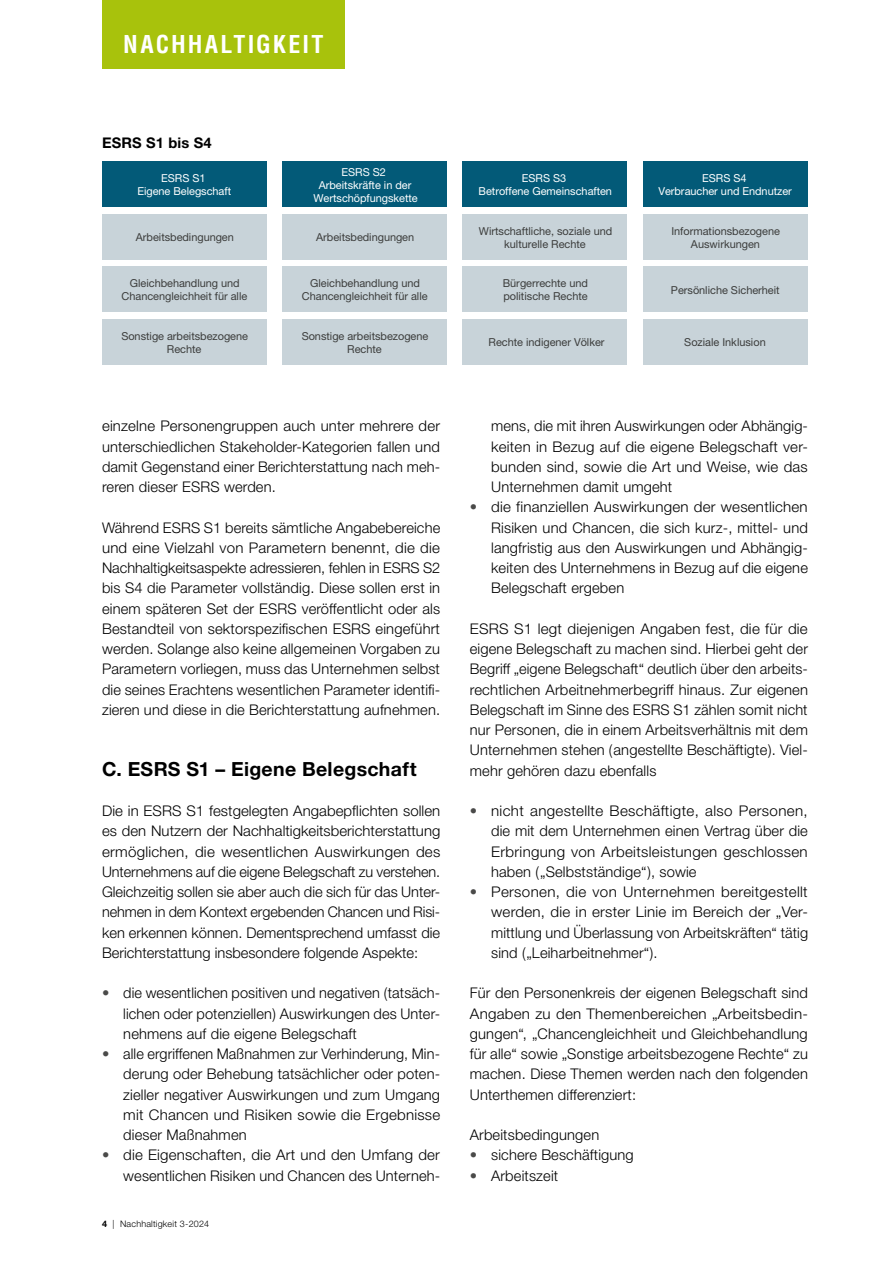
<style>
.page{position:relative;width:893px;height:1263px;background:#fff}
.page>*{position:absolute;margin:0;border:0;box-sizing:border-box;transform-origin:0 0}
.t1{font:700 condensed 24px "Helvetica LT Std";letter-spacing:.085em;color:#fff}
.t2{font:700 19.5px "Helvetica Neue LT Pro";letter-spacing:.015em;color:#000}
.t3{font:300 14.7px/20.2px "Helvetica Neue LT Pro";letter-spacing:.01em;color:#000;text-align:justify}
.t4{font:700 14.7px "Helvetica Neue LT Pro";letter-spacing:.01em;color:#000}
.t5{font:10.95px/13.2px "Helvetica Neue LT Pro";letter-spacing:-.005em;color:#3c3d3c;text-align:center}
.t6{font:10.95px/13.2px "Helvetica Neue LT Pro";letter-spacing:-.005em;color:#fff;text-align:center}
.t7{font:300 9px "Helvetica Neue LT Pro";letter-spacing:.02em;color:#000}
.s1{color:#4a4a49}
.s2{font-weight:700}
</style>
<div class="page">
<div style="left:102px;top:0;width:243px;height:68px;background:#a8c20c"></div>
<div style="left:102px;top:162px;width:164px;height:45px;background:#035a78"></div>
<div style="left:282px;top:162px;width:165px;height:45px;background:#035a78"></div>
<div style="left:463px;top:162px;width:164px;height:45px;background:#035a78"></div>
<div style="left:643px;top:162px;width:164px;height:45px;background:#035a78"></div>
<div style="left:102px;top:214px;width:164px;height:46px;background:#c8d3d9"></div>
<div style="left:282px;top:214px;width:165px;height:46px;background:#c8d3d9"></div>
<div style="left:463px;top:214px;width:164px;height:46px;background:#c8d3d9"></div>
<div style="left:643px;top:214px;width:164px;height:46px;background:#c8d3d9"></div>
<div style="left:102px;top:267px;width:164px;height:45px;background:#c8d3d9"></div>
<div style="left:282px;top:267px;width:165px;height:45px;background:#c8d3d9"></div>
<div style="left:463px;top:267px;width:164px;height:45px;background:#c8d3d9"></div>
<div style="left:643px;top:267px;width:164px;height:45px;background:#c8d3d9"></div>
<div style="left:282px;top:319px;width:165px;height:46px;background:#c8d3d9"></div>
<div style="left:102px;top:319px;width:164px;height:46px;background:#c8d3d9"></div>
<div style="left:643px;top:319px;width:164px;height:46px;background:#c8d3d9"></div>
<div style="left:463px;top:319px;width:164px;height:46px;background:#c8d3d9"></div>
<h1 class="t1" style="left:123px;top:29px;width:202px">NACHHALTIGKEIT</h1>
<p class="t4" style="left:102px;top:134px;width:111px">ESRS S1 bis S4</p>
<p class="t6" style="left:137px;top:171px;width:95px">ESRS S1<br>Eigene Belegschaft</p>
<p class="t6" style="left:313px;top:165px;width:106px">ESRS S2<br>Arbeitskräfte in der<br>Wertschöpfungskette</p>
<p class="t6" style="left:479px;top:171px;width:135px">ESRS S3<br>Betroffene Gemeinschaften</p>
<p class="t6" style="left:658px;top:171px;width:135px">ESRS S4<br>Verbraucher und Endnutzer</p>
<p class="t5" style="left:136px;top:230px;width:100px">Arbeitsbedingungen</p>
<p class="t5" style="left:316px;top:230px;width:100px">Arbeitsbedingungen</p>
<p class="t5" style="left:479px;top:224px;width:135px">Wirtschaftliche, soziale und kulturelle Rechte</p>
<p class="t5" style="left:671px;top:224px;width:110px">Informationsbezogene<br>Auswirkungen</p>
<p class="t5" style="left:122px;top:276px;width:127px">Gleichbehandlung und<br>Chancengleichheit für alle</p>
<p class="t5" style="left:302px;top:276px;width:127px">Gleichbehandlung und<br>Chancengleichheit für alle</p>
<p class="t5" style="left:503px;top:276px;width:87px;text-align:left">Bürgerrechte und politische Rechte</p>
<p class="t5" style="left:671px;top:283px;width:110px">Persönliche Sicherheit</p>
<p class="t5" style="left:302px;top:329px;width:128px">Sonstige arbeitsbezogene<br>Rechte</p>
<p class="t5" style="left:121px;top:329px;width:128px">Sonstige arbeitsbezogene<br>Rechte</p>
<p class="t5" style="left:489px;top:336px;width:117px">Rechte indigener Völker</p>
<p class="t5" style="left:684px;top:336px;width:83px">Soziale Inklusion</p>
<p class="t3" style="left:102px;top:416px;width:340px">einzelne Personengruppen auch unter mehrere der unterschiedlichen Stakeholder-Kategorien fallen und damit Gegenstand einer Berichterstattung nach meh&shy;reren dieser ESRS werden.</p>
<p class="t3" style="left:102px;top:517px;width:340px">Während ESRS S1 bereits sämtliche Angabebereiche und eine Vielzahl von Parametern benennt, die die Nachhaltigkeitsaspekte adressieren, fehlen in ESRS S2 bis S4 die Parameter vollständig. Diese sollen erst in einem späteren Set der ESRS veröffentlicht oder als Bestandteil von sektorspezifischen ESRS eingeführt werden. Solange also keine allgemeinen Vorgaben zu Parametern vorliegen, muss das Unternehmen selbst die seines Erachtens wesentlichen Parameter identifi&shy;zieren und diese in die Berichterstattung aufnehmen.</p>
<h2 class="t2" style="left:102px;top:757px;width:316px">C. ESRS S1 – Eigene Belegschaft</h2>
<p class="t3" style="left:102px;top:800px;width:340px">Die in ESRS S1 festgelegten Angabepflichten sollen es den Nutzern der Nachhaltigkeitsberichterstattung ermöglichen, die wesentlichen Auswirkungen des Unternehmens auf die eigene Belegschaft zu verstehen.<br>Gleichzeitig sollen sie aber auch die sich für das Unter&shy;nehmen in dem Kontext ergebenden Chancen und Risi&shy;ken erkennen können. Dementsprechend umfasst die Berichterstattung insbesondere folgende Aspekte:</p>
<p class="t3" style="left:123px;top:983px;width:318px;text-indent:-21px"><span class="s1">•</span> die wesentlichen positiven und negativen (tatsäch&shy;lichen oder potenziellen) Auswirkungen des Unter&shy;nehmens auf die eigene Belegschaft</p>
<p class="t3" style="left:123px;top:1043px;width:318px;text-indent:-21px"><span class="s1">•</span> alle ergriffenen Maßnahmen zur Verhinderung, Min&shy;derung oder Behebung tatsächlicher oder poten&shy;zieller negativer Auswirkungen und zum Umgang mit Chancen und Risiken sowie die Ergebnisse dieser Maßnahmen</p>
<p class="t3" style="left:102px;top:1145px;width:340px;text-align:right"><span class="s1">•</span> die Eigenschaften, die Art und den Umfang der wesentlichen Risiken und Chancen des Unterneh-</p>
<p class="t7" style="left:102px;top:1218px;width:109px"><span class="s2">4</span> | Nachhaltigkeit 3-2024</p>
<p class="t3" style="left:491px;top:416px;width:318px">mens, die mit ihren Auswirkungen oder Abhängig&shy;keiten in Bezug auf die eigene Belegschaft ver&shy;bunden sind, sowie die Art und Weise, wie das Unternehmen damit umgeht</p>
<p class="t3" style="left:491px;top:497px;width:318px;text-indent:-21px"><span class="s1">•</span> die finanziellen Auswirkungen der wesentlichen Risiken und Chancen, die sich kurz-, mittel- und langfristig aus den Auswirkungen und Abhängig&shy;keiten des Unternehmens in Bezug auf die eigene Belegschaft ergeben</p>
<p class="t3" style="left:470px;top:618px;width:340px">ESRS S1 legt diejenigen Angaben fest, die für die eigene Belegschaft zu machen sind. Hierbei geht der Begriff „eigene Belegschaft“ deutlich über den arbeits&shy;rechtlichen Arbeitnehmerbegriff hinaus. Zur eigenen Belegschaft im Sinne des ESRS S1 zählen somit nicht nur Personen, die in einem Arbeitsverhältnis mit dem Unternehmen stehen (angestellte Beschäftigte). Viel&shy;mehr gehören dazu ebenfalls</p>
<p class="t3" style="left:491px;top:800px;width:318px;text-indent:-21px"><span class="s1">•</span> nicht angestellte Beschäftigte, also Personen, die mit dem Unternehmen einen Vertrag über die Erbringung von Arbeitsleistungen geschlossen haben („Selbstständige“), sowie</p>
<p class="t3" style="left:491px;top:881px;width:318px;text-indent:-21px"><span class="s1">•</span> Personen, die von Unternehmen bereitgestellt werden, die in erster Linie im Bereich der „Ver&shy;mittlung und Überlassung von Arbeitskräften“ tätig sind („Leiharbeitnehmer“).</p>
<p class="t3" style="left:470px;top:983px;width:340px">Für den Personenkreis der eigenen Belegschaft sind Angaben zu den Themenbereichen „Arbeitsbedin&shy;gungen“, „Chancengleichheit und Gleichbehandlung für alle“ sowie „Sonstige arbeitsbezogene Rechte“ zu machen. Diese Themen werden nach den folgenden Unterthemen differenziert:</p>
<p class="t3" style="left:470px;top:1124px;width:131px">Arbeitsbedingungen</p>
<p class="t3" style="left:470px;top:1145px;width:165px"><span class="s1">•</span> sichere Beschäftigung</p>
<p class="t3" style="left:470px;top:1165px;width:90px"><span class="s1">•</span> Arbeitszeit</p>
</div>
